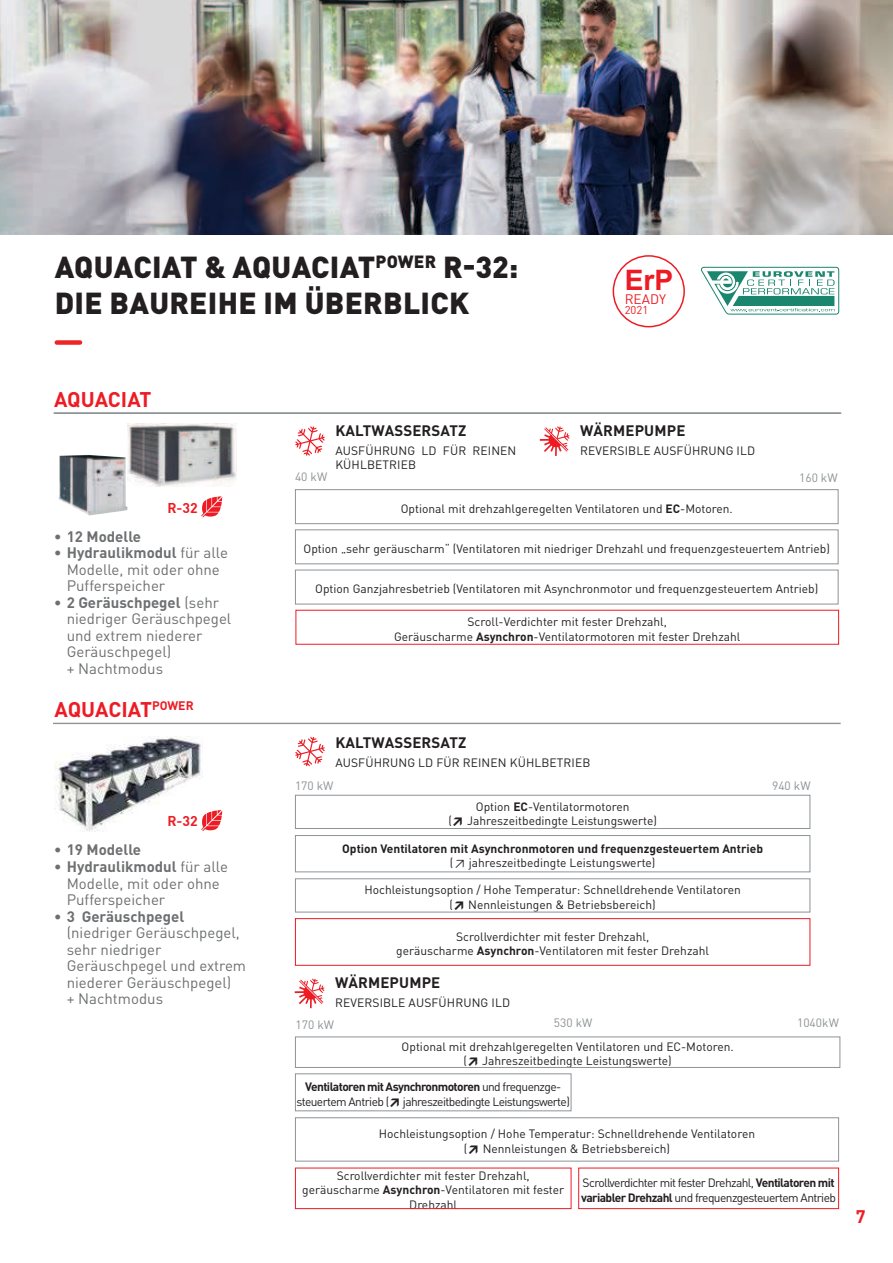
<style>
.page{position:relative;width:893px;height:1263px;background:#fff}
.page>*{position:absolute;margin:0;border:0;box-sizing:border-box;transform-origin:0 0}
.t1{font:900 30px/36px "DIN Pro";letter-spacing:.01em;color:#231f20}
.t2{font:700 28.2px "Arial";color:#ed1c24}
.t3{font:700 21px "DIN Pro";color:#ed1c24}
.t4{font:700 18px "DIN Pro";color:#ed1c24}
.t5{font:15px/16.5px "DIN Pro";color:#6d6f71}
.t6{font:700 15px "DIN Pro";letter-spacing:.01em;color:#231f20}
.t7{font:700 15px "DIN Pro";color:#6d6f71}
.t8{font:700 13.95px "DIN";color:#ed1c24}
.t9{font:13.5px "DIN";color:#ed1c24}
.t10{font:12px/14.4px "DIN Pro";color:#231f20;text-align:center}
.t11{font:12px/14.4px "DIN Pro";letter-spacing:-.05em;color:#231f20;text-align:center}
.t12{font:700 12px "DIN Pro";color:#231f20}
.t13{font:12px "DIN Pro";color:#8e9396}
.t14{font:11.25px "DIN";color:#ed1c24}
.s1{font-weight:700}
.s2{font-weight:900}
</style>
<div class="page">
<svg style="left:53px;top:723px;width:787px;height:1px"></svg>
<svg style="left:54px;top:413px;width:787px;height:1px"></svg>
<img style="left:128px;top:424px;width:108px;height:62px">
<svg style="left:201px;top:496px;width:21px;height:21px"></svg>
<div style="left:613px;top:255px;width:72px;height:72px;border:2px solid #ed1c24;border-radius:50%"></div>
<svg style="left:701px;top:267px;width:138px;height:48px"></svg>
<img style="left:55px;top:737px;width:148px;height:95px">
<div style="left:57px;top:340px;width:23px;height:5px;background:#ee2526"></div>
<div style="left:295px;top:835px;width:515px;height:37px;border:1px solid #8e9396"></div>
<div style="left:295px;top:918px;width:515px;height:48px;border:1px solid #ed1c24"></div>
<div style="left:295px;top:795px;width:515px;height:34px;border:1px solid #8e9396"></div>
<div style="left:295px;top:878px;width:515px;height:34px;border:1px solid #8e9396"></div>
<div style="left:295px;top:1168px;width:276px;height:41px;border:1px solid #ed1c24"></div>
<div style="left:295px;top:1036px;width:545px;height:32px;border:1px solid #8e9396"></div>
<div style="left:295px;top:1117px;width:544px;height:44px;border:1px solid #8e9396"></div>
<div style="left:295px;top:1073px;width:276px;height:38px;border:1px solid #8e9396"></div>
<div style="left:296px;top:610px;width:543px;height:35px;border:1px solid #ed1c24"></div>
<div style="left:295px;top:489px;width:543px;height:35px;border:1px solid #8e9396"></div>
<div style="left:295px;top:570px;width:543px;height:34px;border:1px solid #8e9396"></div>
<div style="left:295px;top:529px;width:543px;height:35px;border:1px solid #8e9396"></div>
<svg style="left:295px;top:426px;width:30px;height:30px"></svg>
<svg style="left:540px;top:426px;width:30px;height:30px"></svg>
<svg style="left:295px;top:978px;width:30px;height:30px"></svg>
<svg style="left:295px;top:737px;width:30px;height:29px"></svg>
<img style="left:0;top:0;width:893px;height:235px">
<div style="left:578px;top:1168px;width:261px;height:41px;border:1px solid #ed1c24"></div>
<img style="left:59px;top:455px;width:68px;height:60px">
<svg style="left:201px;top:810px;width:21px;height:21px"></svg>
<h1 class="t1" style="left:55px;top:249px;width:465px">AQUACIAT &amp; AQUACIAT<sup>POWER</sup> R-32:<br>DIE BAUREIHE IM ÜBERBLICK</h1>
<h2 class="t2" style="left:625px;top:264px;width:50px">ErP</h2>
<p class="t9" style="left:625px;top:291px;width:43px">READY</p>
<p class="t14" style="left:625px;top:304px;width:25px">2021</p>
<h3 class="t3" style="left:54px;top:388px;width:99px">AQUACIAT</h3>
<p class="t8" style="left:167px;top:499px;width:32px">R-32</p>
<p class="t7" style="left:54px;top:528px;width:89px">• 12 Modelle</p>
<p class="t5" style="left:67px;top:545px;width:163px;text-indent:-13px"><span class="s1">• Hydraulikmodul</span> für alle<br>Modelle, mit oder ohne<br>Pufferspeicher</p>
<p class="t5" style="left:67px;top:594px;width:166px;text-indent:-13px"><span class="s1">• 2 Geräuschpegel</span> (sehr niedriger Geräuschpegel und extrem niederer<br>Geräuschpegel)<br>+ Nachtmodus</p>
<h3 class="t3" style="left:55px;top:698px;width:141px">AQUACIAT<sup>POWER</sup></h3>
<p class="t8" style="left:167px;top:813px;width:32px">R-32</p>
<p class="t7" style="left:54px;top:842px;width:89px">• 19 Modelle</p>
<p class="t5" style="left:67px;top:859px;width:163px;text-indent:-13px"><span class="s1">• Hydraulikmodul</span> für alle<br>Modelle, mit oder ohne<br>Pufferspeicher</p>
<p class="t7" style="left:54px;top:908px;width:132px">• 3 Geräuschpegel</p>
<p class="t5" style="left:67px;top:925px;width:181px">(niedriger Geräuschpegel, sehr niedriger<br>Geräuschpegel und extrem niederer Geräuschpegel)<br>+ Nachtmodus</p>
<p class="t6" style="left:335px;top:422px;width:132px">KALTWASSERSATZ</p>
<p class="t10" style="left:335px;top:444px;width:183px;text-align:left">AUSFÜHRUNG LD FÜR REINEN<br>KÜHLBETRIEB</p>
<p class="t6" style="left:580px;top:423px;width:107px">WÄRMEPUMPE</p>
<p class="t10" style="left:580px;top:444px;width:176px">REVERSIBLE AUSFÜHRUNG ILD</p>
<p class="t13" style="left:295px;top:471px;width:34px">40 kW</p>
<p class="t13" style="left:799px;top:471px;width:40px">160 kW</p>
<p class="t10" style="left:401px;top:502px;width:333px">Optional mit drehzahlgeregelten Ventilatoren und <span class="s1">EC</span>-Motoren.</p>
<p class="t10" style="left:304px;top:542px;width:528px">Option „sehr geräuscharm“ (Ventilatoren mit niedriger Drehzahl und frequenzgesteuertem Antrieb)</p>
<p class="t10" style="left:315px;top:582px;width:505px">Option Ganzjahresbetrieb (Ventilatoren mit Asynchronmotor und frequenzgesteuertem Antrieb)</p>
<p class="t10" style="left:394px;top:615px;width:348px">Scroll-Verdichter mit fester Drehzahl,<br>Geräuscharme <span class="s1">Asynchron</span>-Ventilatormotoren mit fester Drehzahl</p>
<p class="t6" style="left:335px;top:734px;width:132px">KALTWASSERSATZ</p>
<p class="t10" style="left:335px;top:756px;width:257px">AUSFÜHRUNG LD FÜR REINEN KÜHLBETRIEB</p>
<p class="t13" style="left:295px;top:779px;width:40px">170 kW</p>
<p class="t13" style="left:772px;top:779px;width:40px">940 kW</p>
<p class="t10" style="left:448px;top:800px;width:210px">Option <span class="s1">EC</span>-Ventilatormotoren<br>(<span class="s2">↗</span> Jahreszeitbedingte Leistungswerte)</p>
<p class="t12" style="left:342px;top:842px;width:422px">Option Ventilatoren mit Asynchronmotoren und frequenzgesteuertem Antrieb</p>
<p class="t10" style="left:450px;top:856px;width:207px">(↗ jahreszeitbedingte Leistungswerte)</p>
<p class="t10" style="left:365px;top:883px;width:378px">Hochleistungsoption / Hohe Temperatur: Schnelldrehende Ventilatoren (<span class="s2">↗</span> Nennleistungen &amp; Betriebsbereich)</p>
<p class="t10" style="left:396px;top:930px;width:314px">Scrollverdichter mit fester Drehzahl,<br>geräuscharme <span class="s1">Asynchron</span>-Ventilatoren mit fester Drehzahl</p>
<p class="t6" style="left:335px;top:974px;width:107px">WÄRMEPUMPE</p>
<p class="t10" style="left:335px;top:995px;width:176px">REVERSIBLE AUSFÜHRUNG ILD</p>
<p class="t13" style="left:296px;top:1018px;width:40px">170 kW</p>
<p class="t13" style="left:554px;top:1016px;width:40px">530 kW</p>
<p class="t10" style="left:402px;top:1040px;width:334px">Optional mit drehzahlgeregelten Ventilatoren und EC-Motoren. (<span class="s2">↗</span> Jahreszeitbedingte Leistungswerte)</p>
<p class="t11" style="left:297px;top:1080px;width:275px"><span class="s1">Ventilatoren mit Asynchronmotoren</span> und frequenzge&shy;steuertem Antrieb (<span class="s2">↗</span> jahreszeitbedingte Leistungswerte)</p>
<p class="t10" style="left:379px;top:1127px;width:378px">Hochleistungsoption / Hohe Temperatur: Schnelldrehende Ventilatoren (<span class="s2">↗</span> Nennleistungen &amp; Betriebsbereich)</p>
<p class="t13" style="left:797px;top:1016px;width:43px">1040kW</p>
<p class="t10" style="left:302px;top:1169px;width:263px">Scrollverdichter mit fester Drehzahl, geräuscharme <span class="s1">Asynchron</span>-Ventilatoren mit fester<br>Drehzahl</p>
<p class="t11" style="left:581px;top:1176px;width:256px;text-align:left">Scrollverdichter mit fester Drehzahl, <span class="s1">Ventilatoren mit variabler Drehzahl</span> und frequenzgesteuertem Antrieb</p>
<h3 class="t4" style="left:856px;top:1206px;width:11px">7</h3>
</div>
